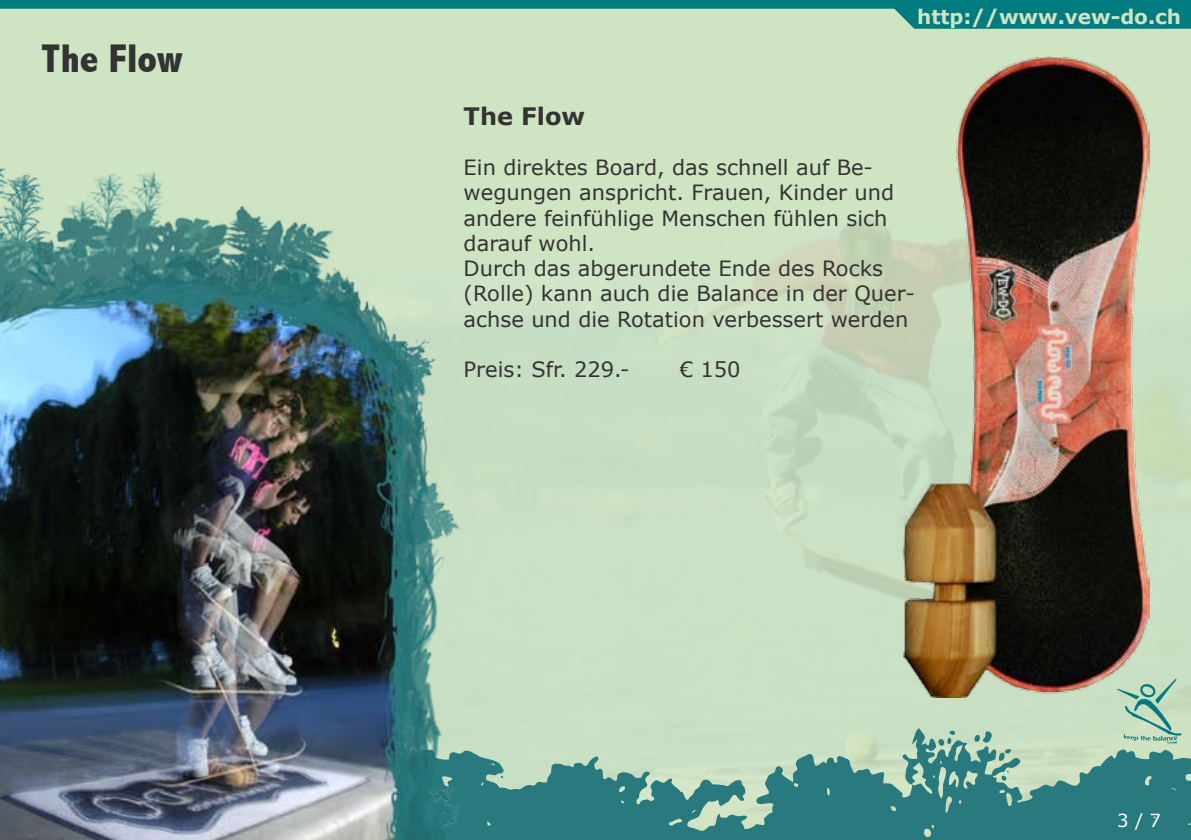
<style>
.page{position:relative;width:1191px;height:840px;background:#fff}
.page>*{position:absolute;margin:0;border:0;box-sizing:border-box;transform-origin:0 0}
.t1{font:800 condensed 40px "Abadi";color:#333}
.t2{font:700 24px "Verdana";color:#333}
.t3{font:21px/25.2px "Verdana";color:#333}
.t4{font:700 20px "Verdana";color:#cfe4c3}
.t5{font:18px "Verdana";color:#fff}
</style>
<div class="page">
<div style="left:0;top:0;width:1191px;height:839px;background:#cfe4c3"></div>
<img style="left:543px;top:129px;width:648px;height:580px">
<svg style="left:527px;top:728px;width:664px;height:111px;fill:#297a7e"></svg>
<svg style="left:1000px;top:770px;width:8px;height:10px"></svg>
<svg style="left:973px;top:729px;width:40px;height:32px"></svg>
<svg style="left:937px;top:730px;width:18px;height:17px"></svg>
<svg style="left:1117px;top:678px;width:64px;height:65px"></svg>
<svg style="left:0;top:0;width:1191px;height:29px"></svg>
<img style="left:903px;top:57px;width:246px;height:640px">
<img style="left:0;top:168px;width:527px;height:671px">
<h1 class="t1" style="left:41px;top:35px;width:143px">The Flow</h1>
<p class="t4" style="left:917px;top:4px;width:265px">http://www.vew-do.ch</p>
<p class="t2" style="left:463px;top:101px;width:123px">The Flow</p>
<p class="t3" style="left:463px;top:154px;width:453px">Ein direktes Board, das schnell auf Be&shy;wegungen anspricht. Frauen, Kinder und andere feinfühlige Menschen fühlen sich darauf wohl.<br>Durch das abgerundete Ende des Rocks (Rolle) kann auch die Balance in der Quer&shy;achse und die Rotation verbessert werden</p>
<p class="t3" style="left:463px;top:356px;width:168px">Preis: Sfr. 229.-</p>
<p class="t3" style="left:679px;top:356px;width:62px">€ 150</p>
<p class="t5" style="left:1135px;top:808px;width:27px">/ 7</p>
</div>
